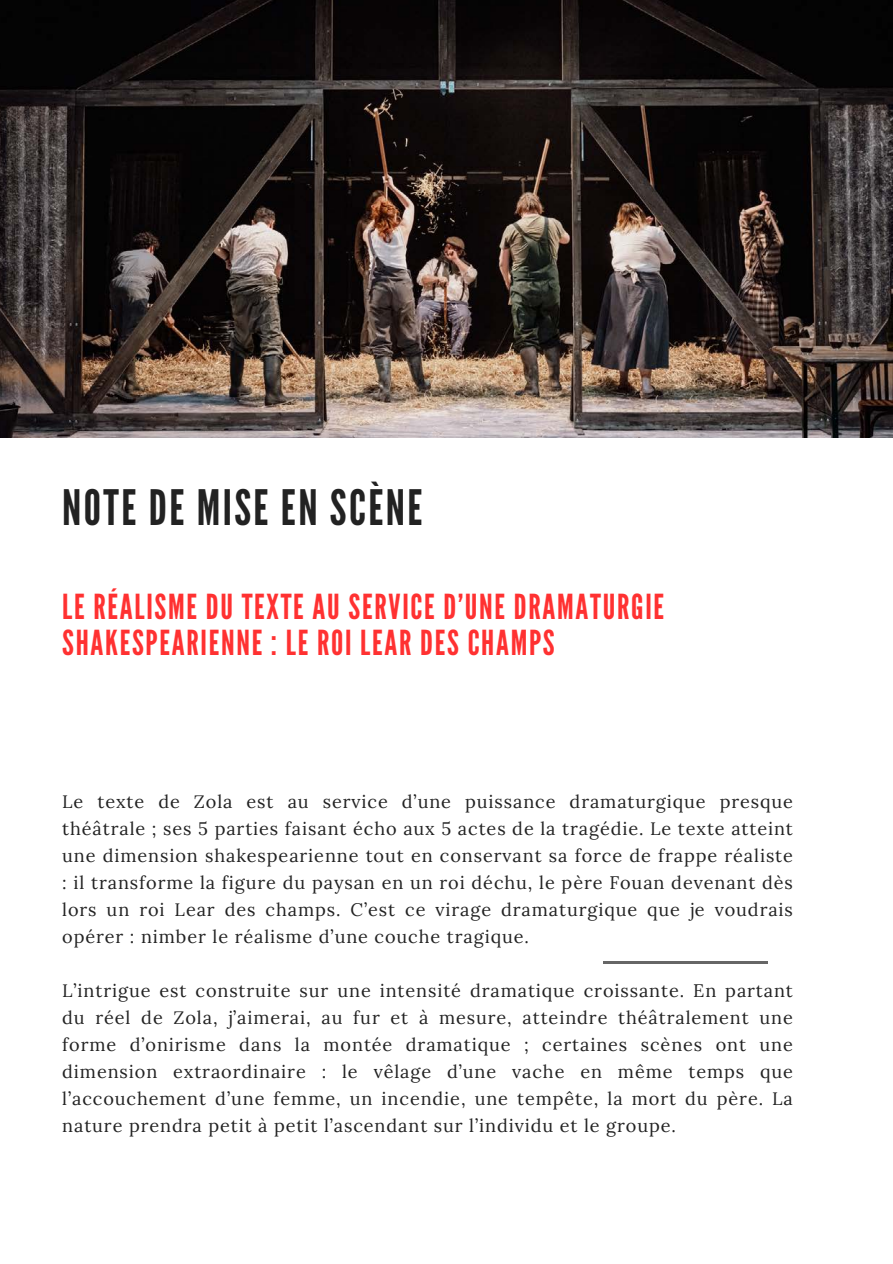
<style>
.page{position:relative;width:893px;height:1264px;background:#fff}
.page>*{position:absolute;margin:0;border:0;box-sizing:border-box;transform-origin:0 0}
.t1{font:48.75px "League Gothic";letter-spacing:.05em;color:#222}
.t2{font:34.35px/36.5px "League Gothic";letter-spacing:.05em;color:#ff3131}
.t3{font:18.15px/27px "Lora";letter-spacing:.05em;color:#222;text-align:justify}
</style>
<div class="page">
<hr style="left:603px;top:961px;width:165px;height:2px;background:#666">
<img style="left:0;top:0;width:892px;height:438px">
<h2 class="t1" style="left:62px;top:479px;width:362px">NOTE DE MISE EN SCÈNE</h2>
<p class="t2" style="left:62px;top:589px;width:603px">LE RÉALISME DU TEXTE AU SERVICE D’UNE DRAMATURGIE<br>SHAKESPEARIENNE : LE ROI LEAR DES CHAMPS</p>
<p class="t3" style="left:62px;top:787px;width:732px">Le texte de Zola est au service d’une puissance dramaturgique presque théâtrale ; ses 5 parties faisant écho aux 5 actes de la tragédie. Le texte atteint une dimension shakespearienne tout en conservant sa force de frappe réaliste : il transforme la figure du paysan en un roi déchu, le père Fouan devenant dès lors un roi Lear des champs. C’est ce virage dramaturgique que je voudrais opérer : nimber le réalisme d’une couche tragique.</p>
<h1 class="t3" style="left:62px;top:976px;width:732px">L’intrigue est construite sur une intensité dramatique croissante. En partant du réel de Zola, j’aimerai, au fur et à mesure, atteindre théâtralement une forme d’onirisme dans la montée dramatique ; certaines scènes ont une dimension extraordinaire : le vêlage d’une vache en même temps que l’accouchement d’une femme, un incendie, une tempête, la mort du père. La nature prendra petit à petit l’ascendant sur l’individu et le groupe.</h1>
</div>
